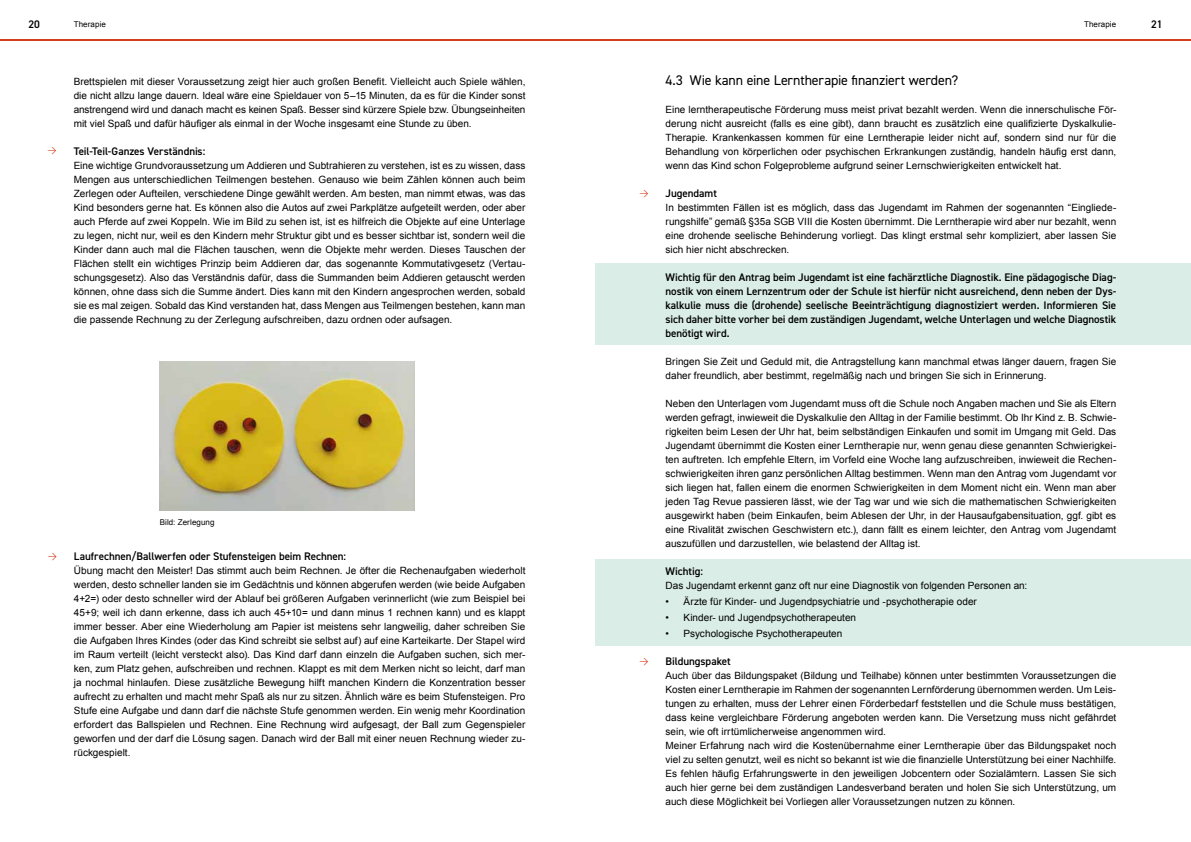
<style>
.page{position:relative;width:1191px;height:842px;background:#fff}
.page>*{position:absolute;margin:0;border:0;box-sizing:border-box;transform-origin:0 0}
.t1{font:14px "DIN2014";letter-spacing:-.01em;color:#000}
.t2{font:600 11px/14px "DIN2014";letter-spacing:-.005em;color:#000;text-align:justify}
.t3{font:10px/14px "Arial";letter-spacing:.005em;color:#000;text-align:justify}
.t4{font:9px "DIN";color:#d43e1b}
.t5{font:8px "Arial";letter-spacing:.01em;color:#000}
</style>
<div class="page">
<hr style="left:0;top:39px;width:1191px;height:1px;background:#d43e1b">
<div style="left:595px;top:264px;width:596px;height:81px;background:#daede6"></div>
<div style="left:595px;top:559px;width:596px;height:86px;background:#daede6"></div>
<img style="left:160px;top:361px;width:254px;height:149px">
<p class="t2" style="left:28px;top:17px;width:13px">20</p>
<p class="t5" style="left:74px;top:19px;width:34px">Therapie</p>
<p class="t5" style="left:1084px;top:19px;width:34px">Therapie</p>
<p class="t2" style="left:1151px;top:17px;width:13px">21</p>
<p class="t4" style="left:48px;top:144px;width:11px">&gt;</p>
<p class="t3" style="left:74px;top:74px;width:453px">Brettspielen mit dieser Voraussetzung zeigt hier auch großen Benefit. Vielleicht auch Spiele wählen, die nicht allzu lange dauern. Ideal wäre eine Spieldauer von 5–15 Minuten, da es für die Kinder sonst anstrengend wird und danach macht es keinen Spaß. Besser sind kürzere Spiele bzw. Übungseinheiten mit viel Spaß und dafür häufiger als einmal in der Woche insgesamt eine Stunde zu üben.</p>
<p class="t2" style="left:74px;top:143px;width:133px">Teil-Teil-Ganzes Verständnis:</p>
<p class="t3" style="left:74px;top:158px;width:453px">Eine wichtige Grundvoraussetzung um Addieren und Subtrahieren zu verstehen, ist es zu wissen, dass Mengen aus unterschiedlichen Teilmengen bestehen. Genauso wie beim Zählen können auch beim Zerlegen oder Aufteilen, verschiedene Dinge gewählt werden. Am besten, man nimmt etwas, was das Kind besonders gerne hat. Es können also die Autos auf zwei Parkplätze aufgeteilt werden, oder aber auch Pferde auf zwei Koppeln. Wie im Bild zu sehen ist, ist es hilfreich die Objekte auf eine Unterlage zu legen, nicht nur, weil es den Kindern mehr Struktur gibt und es besser sichtbar ist, sondern weil die Kinder dann auch mal die Flächen tauschen, wenn die Objekte mehr werden. Dieses Tauschen der Flächen stellt ein wichtiges Prinzip beim Addieren dar, das sogenannte Kommutativgesetz (Vertau&shy;schungsgesetz). Also das Verständnis dafür, dass die Summanden beim Addieren getauscht werden können, ohne dass sich die Summe ändert. Dies kann mit den Kindern angesprochen werden, sobald sie es mal zeigen. Sobald das Kind verstanden hat, dass Mengen aus Teilmengen bestehen, kann man die passende Rechnung zu der Zerlegung aufschreiben, dazu ordnen oder aufsagen.</p>
<p class="t4" style="left:48px;top:550px;width:11px">&gt;</p>
<p class="t5" style="left:160px;top:517px;width:56px">Bild: Zerlegung</p>
<p class="t2" style="left:74px;top:549px;width:274px">Laufrechnen/Ballwerfen oder Stufensteigen beim Rechnen:</p>
<p class="t3" style="left:74px;top:564px;width:453px">Übung macht den Meister! Das stimmt auch beim Rechnen. Je öfter die Rechenaufgaben wiederholt werden, desto schneller landen sie im Gedächtnis und können abgerufen werden (wie beide Aufgaben 4+2=) oder desto schneller wird der Ablauf bei größeren Aufgaben verinnerlicht (wie zum Beispiel bei 45+9; weil ich dann erkenne, dass ich auch 45+10= und dann minus 1 rechnen kann) und es klappt immer besser. Aber eine Wiederholung am Papier ist meistens sehr langweilig, daher schreiben Sie die Aufgaben Ihres Kindes (oder das Kind schreibt sie selbst auf) auf eine Karteikarte. Der Stapel wird im Raum verteilt (leicht versteckt also). Das Kind darf dann einzeln die Aufgaben suchen, sich mer&shy;ken, zum Platz gehen, aufschreiben und rechnen. Klappt es mit dem Merken nicht so leicht, darf man ja nochmal hinlaufen. Diese zusätzliche Bewegung hilft manchen Kindern die Konzentration besser aufrecht zu erhalten und macht mehr Spaß als nur zu sitzen. Ähnlich wäre es beim Stufensteigen. Pro Stufe eine Aufgabe und dann darf die nächste Stufe genommen werden. Ein wenig mehr Koordination erfordert das Ballspielen und Rechnen. Eine Rechnung wird aufgesagt, der Ball zum Gegenspieler geworfen und der darf die Lösung sagen. Danach wird der Ball mit einer neuen Rechnung wieder zu&shy;rückgespielt.</p>
<p class="t4" style="left:639px;top:187px;width:11px">&gt;</p>
<p class="t4" style="left:639px;top:655px;width:11px">&gt;</p>
<h1 class="t1" style="left:665px;top:71px;width:294px">4.3 Wie kann eine Lerntherapie finanziert werden?</h1>
<p class="t3" style="left:665px;top:102px;width:452px">Eine lerntherapeutische Förderung muss meist privat bezahlt werden. Wenn die innerschulische För&shy;derung nicht ausreicht (falls es eine gibt), dann braucht es zusätzlich eine qualifizierte Dyskalkulie-Therapie. Krankenkassen kommen für eine Lerntherapie leider nicht auf, sondern sind nur für die Behandlung von körperlichen oder psychischen Erkrankungen zuständig, handeln häufig erst dann, wenn das Kind schon Folgeprobleme aufgrund seiner Lernschwierigkeiten entwickelt hat.</p>
<p class="t2" style="left:665px;top:186px;width:53px">Jugendamt</p>
<p class="t3" style="left:665px;top:200px;width:452px">In bestimmten Fällen ist es möglich, dass das Jugendamt im Rahmen der sogenannten “Eingliede&shy;rungshilfe” gemäß §35a SGB VIII die Kosten übernimmt. Die Lerntherapie wird aber nur bezahlt, wenn eine drohende seelische Behinderung vorliegt. Das klingt erstmal sehr kompliziert, aber lassen Sie sich hier nicht abschrecken.</p>
<p class="t2" style="left:665px;top:270px;width:452px">Wichtig für den Antrag beim Jugendamt ist eine fachärztliche Diagnostik. Eine pädagogische Diag&shy;nostik von einem Lernzentrum oder der Schule ist hierfür nicht ausreichend, denn neben der Dys&shy;kalkulie muss die (drohende) seelische Beeinträchtigung diagnostiziert werden. Informieren Sie sich daher bitte vorher bei dem zuständigen Jugendamt, welche Unterlagen und welche Diagnostik benötigt wird.</p>
<p class="t3" style="left:665px;top:354px;width:452px">Bringen Sie Zeit und Geduld mit, die Antragstellung kann manchmal etwas länger dauern, fragen Sie daher freundlich, aber bestimmt, regelmäßig nach und bringen Sie sich in Erinnerung.</p>
<p class="t3" style="left:665px;top:396px;width:452px">Neben den Unterlagen vom Jugendamt muss oft die Schule noch Angaben machen und Sie als Eltern werden gefragt, inwieweit die Dyskalkulie den Alltag in der Familie bestimmt. Ob Ihr Kind z. B. Schwie&shy;rigkeiten beim Lesen der Uhr hat, beim selbständigen Einkaufen und somit im Umgang mit Geld. Das Jugendamt übernimmt die Kosten einer Lerntherapie nur, wenn genau diese genannten Schwierigkei&shy;ten auftreten. Ich empfehle Eltern, im Vorfeld eine Woche lang aufzuschreiben, inwieweit die Rechen&shy;schwierigkeiten ihren ganz persönlichen Alltag bestimmen. Wenn man den Antrag vom Jugendamt vor sich liegen hat, fallen einem die enormen Schwierigkeiten in dem Moment nicht ein. Wenn man aber jeden Tag Revue passieren lässt, wie der Tag war und wie sich die mathematischen Schwierigkeiten ausgewirkt haben (beim Einkaufen, beim Ablesen der Uhr, in der Hausaufgabensituation, ggf. gibt es eine Rivalität zwischen Geschwistern etc.), dann fällt es einem leichter, den Antrag vom Jugendamt auszufüllen und darzustellen, wie belastend der Alltag ist.</p>
<p class="t2" style="left:665px;top:564px;width:39px">Wichtig:</p>
<p class="t3" style="left:665px;top:578px;width:363px">Das Jugendamt erkennt ganz oft nur eine Diagnostik von folgenden Personen an:</p>
<p class="t3" style="left:665px;top:594px;width:313px">• Ärzte für Kinder- und Jugendpsychiatrie und -psychotherapie oder</p>
<p class="t3" style="left:665px;top:610px;width:192px">• Kinder- und Jugendpsychotherapeuten</p>
<p class="t3" style="left:665px;top:626px;width:178px">• Psychologische Psychotherapeuten</p>
<p class="t2" style="left:665px;top:654px;width:67px">Bildungspaket</p>
<p class="t3" style="left:665px;top:668px;width:452px;text-align:left">Auch über das Bildungspaket (Bildung und Teilhabe) können unter bestimmten Voraussetzungen die Kosten einer Lerntherapie im Rahmen der sogenannten Lernförderung übernommen werden. Um Leis&shy;tungen zu erhalten, muss der Lehrer einen Förderbedarf feststellen und die Schule muss bestätigen, dass keine vergleichbare Förderung angeboten werden kann. Die Versetzung muss nicht gefährdet sein, wie oft irrtümlicherweise angenommen wird.<br>Meiner Erfahrung nach wird die Kostenübernahme einer Lerntherapie über das Bildungspaket noch viel zu selten genutzt, weil es nicht so bekannt ist wie die finanzielle Unterstützung bei einer Nachhilfe.<br>Es fehlen häufig Erfahrungswerte in den jeweiligen Jobcentern oder Sozialämtern. Lassen Sie sich auch hier gerne bei dem zuständigen Landesverband beraten und holen Sie sich Unterstützung, um auch diese Möglichkeit bei Vorliegen aller Voraussetzungen nutzen zu können.</p>
</div>
